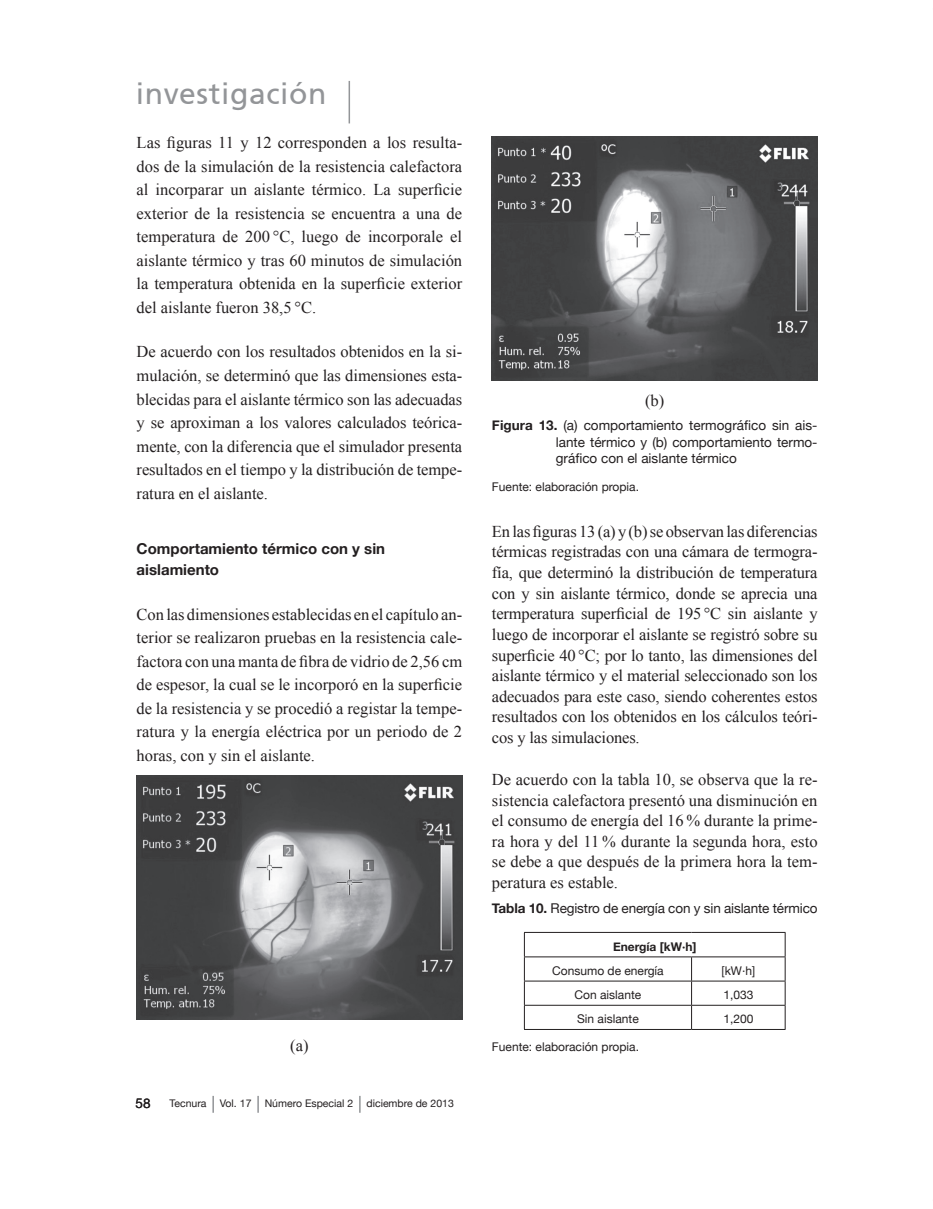
<style>
.page{position:relative;width:933px;height:1209px;background:#fff}
.page>*{position:absolute;margin:0;border:0;box-sizing:border-box;transform-origin:0 0}
.t1{font:30px "Frutiger CE";letter-spacing:.02em;color:#939598}
.t2{font:16.5px/23.5px "Times New Roman";color:#231f20;text-align:justify}
.t3{font:700 15px/21.1px "Helvetica Neue";color:#231f20}
.t4{font:13.5px/16.4px "Helvetica Neue";color:#231f20;text-align:justify}
.t5{font:12px "Helvetica Neue";color:#231f20}
.t6{font:700 12px "Helvetica Neue";color:#231f20}
.t7{font:10.5px "Helvetica Neue";color:#231f20}
.s1{font-weight:700}
</style>
<div class="page">
<hr style="left:348px;top:81px;width:2px;height:42px;background:#939598">
<svg style="left:212px;top:1095px;width:2px;height:17px"></svg>
<svg style="left:257px;top:1095px;width:2px;height:17px"></svg>
<svg style="left:359px;top:1095px;width:1px;height:17px"></svg>
<img style="left:137px;top:775px;width:325px;height:244px">
<img style="left:492px;top:137px;width:325px;height:243px">
<hr style="left:524px;top:956px;width:167px;height:1px;background:#231f20">
<hr style="left:691px;top:956px;width:94px;height:1px;background:#231f20">
<hr style="left:524px;top:980px;width:167px;height:1px;background:#231f20">
<hr style="left:691px;top:980px;width:94px;height:1px;background:#231f20">
<hr style="left:524px;top:1004px;width:167px;height:1px;background:#231f20">
<hr style="left:691px;top:1004px;width:94px;height:1px;background:#231f20">
<svg style="left:691px;top:957px;width:1px;height:72px"></svg>
<hr style="left:524px;top:932px;width:167px;height:1px;background:#231f20">
<hr style="left:691px;top:932px;width:94px;height:1px;background:#231f20">
<svg style="left:524px;top:932px;width:1px;height:97px"></svg>
<svg style="left:784px;top:932px;width:1px;height:97px"></svg>
<hr style="left:524px;top:1029px;width:167px;height:1px;background:#231f20">
<hr style="left:691px;top:1029px;width:94px;height:1px;background:#231f20">
<h1 class="t1" style="left:136px;top:77px;width:192px">investigación</h1>
<p class="t2" style="left:137px;top:130px;width:327px">Las figuras 11 y 12 corresponden a los resulta&shy;dos de la simulación de la resistencia calefactora al incorparar un aislante térmico. La superficie exterior de la resistencia se encuentra a una de temperatura de 200 °C, luego de incorporale el aislante térmico y tras 60 minutos de simulación la temperatura obtenida en la superficie exterior del aislante fueron 38,5 °C.</p>
<p class="t2" style="left:137px;top:340px;width:327px">De acuerdo con los resultados obtenidos en la si&shy;mulación, se determinó que las dimensiones esta&shy;blecidas para el aislante térmico son las adecuadas y se aproximan a los valores calculados teórica&shy;mente, con la diferencia que el simulador presenta resultados en el tiempo y la distribución de tempe&shy;ratura en el aislante.</p>
<p class="t3" style="left:137px;top:538px;width:250px">Comportamiento térmico con y sin aislamiento</p>
<p class="t2" style="left:137px;top:602px;width:327px">Con las dimensiones establecidas en el capítulo an&shy;terior se realizaron pruebas en la resistencia cale&shy;factora con una manta de fibra de vidrio de 2,56 cm de espesor, la cual se le incorporó en la superficie de la resistencia y se procedió a registar la tempe&shy;ratura y la energía eléctrica por un periodo de 2 horas, con y sin el aislante.</p>
<p class="t2" style="left:290px;top:1033px;width:20px">(a)</p>
<p class="t4" style="left:135px;top:1095px;width:17px">58</p>
<p class="t7" style="left:169px;top:1095px;width:38px">Tecnura</p>
<p class="t7" style="left:220px;top:1095px;width:33px">Vol. 17</p>
<p class="t7" style="left:264px;top:1095px;width:90px">Número Especial 2</p>
<p class="t7" style="left:366px;top:1095px;width:89px">diciembre de 2013</p>
<p class="t2" style="left:645px;top:388px;width:21px">(b)</p>
<p class="t4" style="left:555px;top:418px;width:263px;text-indent:-64px"><span class="s1">Figura 13.</span> (a) comportamiento termográfico sin ais&shy;lante térmico y (b) comportamiento termo&shy;gráfico con el aislante térmico</p>
<p class="t5" style="left:492px;top:478px;width:148px">Fuente: elaboración propia.</p>
<p class="t2" style="left:492px;top:521px;width:327px;line-height:20.5px">En las figuras 13 (a) y (b) se observan las diferencias térmicas registradas con una cámara de termogra&shy;fía, que determinó la distribución de temperatura con y sin aislante térmico, donde se aprecia una termperatura superficial de 195 °C sin aislante y luego de incorporar el aislante se registró sobre su superficie 40 °C; por lo tanto, las dimensiones del aislante térmico y el material seleccionado son los adecuados para este caso, siendo coherentes estos resultados con los obtenidos en los cálculos teóri&shy;cos y las simulaciones.</p>
<p class="t2" style="left:492px;top:768px;width:327px;line-height:20.5px">De acuerdo con la tabla 10, se observa que la re&shy;sistencia calefactora presentó una disminución en el consumo de energía del 16 % durante la prime&shy;ra hora y del 11 % durante la segunda hora, esto se debe a que después de la primera hora la tem&shy;peratura es estable.</p>
<p class="t4" style="left:492px;top:900px;width:327px"><span class="s1">Tabla 10.</span> Registro de energía con y sin aislante térmico</p>
<p class="t6" style="left:612px;top:936px;width:85px">Energía [kW·h]</p>
<p class="t5" style="left:552px;top:961px;width:113px">Consumo de energía</p>
<p class="t5" style="left:721px;top:961px;width:35px">[kW·h]</p>
<p class="t5" style="left:574px;top:985px;width:68px">Con aislante</p>
<p class="t5" style="left:723px;top:985px;width:32px">1,033</p>
<p class="t5" style="left:577px;top:1010px;width:63px">Sin aislante</p>
<p class="t5" style="left:723px;top:1010px;width:32px">1,200</p>
<p class="t5" style="left:492px;top:1038px;width:148px">Fuente: elaboración propia.</p>
</div>
